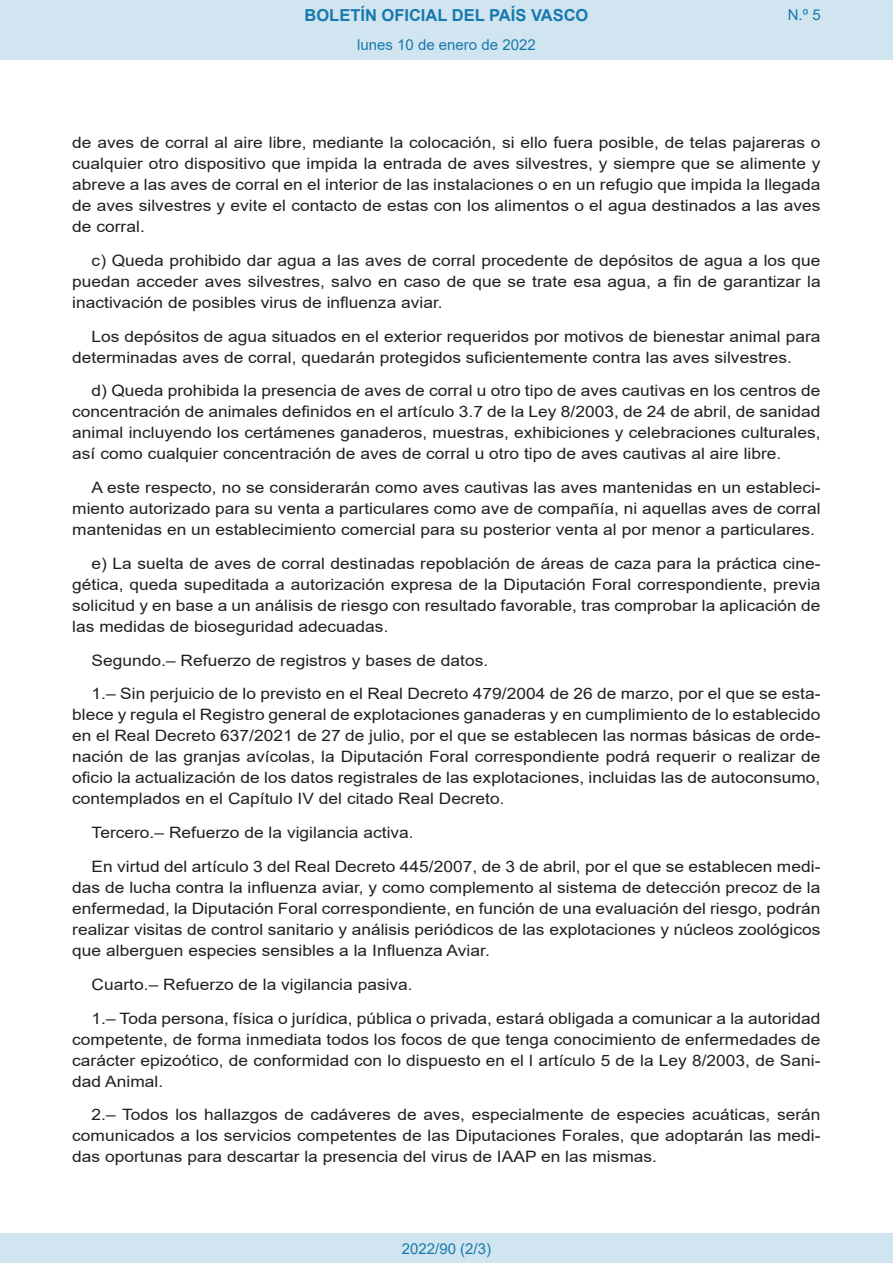
<style>
.page{position:relative;width:893px;height:1263px;background:#fff}
.page>*{position:absolute;margin:0;border:0;box-sizing:border-box;transform-origin:0 0}
.t1{font:700 16.5px "Arial";color:#1879ad}
.BOPVDetalle{font:15.6px/21px "Arial";color:#231f20;text-align:justify;scale:1.11 1}
.Paginacion_Centro{font:15px "Arial";color:#1879ad}
</style>
<div class="page">
<div style="left:0;top:0;width:893px;height:60px;background:#d0e5f0"></div>
<div style="left:0;top:1233px;width:893px;height:30px;background:#d0e5f0"></div>
<p class="t1" style="left:305px;top:3px;width:285px">BOLETÍN OFICIAL DEL PAÍS VASCO</p>
<p class="Paginacion_Centro" style="left:357px;top:35px;width:180px">lunes 10 de enero de 2022</p>
<p class="Paginacion_Centro" style="left:788px;top:5px;width:34px">N.º 5</p>
<p class="BOPVDetalle" style="left:72px;top:132px;width:676px">de aves de corral al aire libre, mediante la colocación, si ello fuera posible, de telas pajareras o cualquier otro dispositivo que impida la entrada de aves silvestres, y siempre que se alimente y abreve a las aves de corral en el interior de las instalaciones o en un refugio que impida la llegada de aves silvestres y evite el contacto de estas con los alimentos o el agua destinados a las aves de corral.</p>
<p class="BOPVDetalle" style="left:72px;top:250px;width:676px;text-indent:19px">c) Queda prohibido dar agua a las aves de corral procedente de depósitos de agua a los que puedan acceder aves silvestres, salvo en caso de que se trate esa agua, a fin de garantizar la inactivación de posibles virus de influenza aviar.</p>
<p class="BOPVDetalle" style="left:72px;top:326px;width:675px;text-indent:19px">Los depósitos de agua situados en el exterior requeridos por motivos de bienestar animal para determinadas aves de corral, quedarán protegidos suficientemente contra las aves silvestres.</p>
<p class="BOPVDetalle" style="left:72px;top:380px;width:676px;text-indent:19px">d) Queda prohibida la presencia de aves de corral u otro tipo de aves cautivas en los centros de concentración de animales definidos en el artículo 3.7 de la Ley 8/2003, de 24 de abril, de sanidad animal incluyendo los certámenes ganaderos, muestras, exhibiciones y celebraciones culturales, así como cualquier concentración de aves de corral u otro tipo de aves cautivas al aire libre.</p>
<p class="BOPVDetalle" style="left:72px;top:477px;width:676px;text-indent:19px">A este respecto, no se considerarán como aves cautivas las aves mantenidas en un estableci&shy;miento autorizado para su venta a particulares como ave de compañía, ni aquellas aves de corral mantenidas en un establecimiento comercial para su posterior venta al por menor a particulares.</p>
<p class="BOPVDetalle" style="left:72px;top:553px;width:676px;text-indent:19px">e) La suelta de aves de corral destinadas repoblación de áreas de caza para la práctica cine&shy;gética, queda supeditada a autorización expresa de la Diputación Foral correspondiente, previa solicitud y en base a un análisis de riesgo con resultado favorable, tras comprobar la aplicación de las medidas de bioseguridad adecuadas.</p>
<p class="BOPVDetalle" style="left:92px;top:650px;width:359px">Segundo.– Refuerzo de registros y bases de datos.</p>
<p class="BOPVDetalle" style="left:72px;top:683px;width:676px;text-indent:19px">1.– Sin perjuicio de lo previsto en el Real Decreto 479/2004 de 26 de marzo, por el que se esta&shy;blece y regula el Registro general de explotaciones ganaderas y en cumplimiento de lo establecido en el Real Decreto 637/2021 de 27 de julio, por el que se establecen las normas básicas de orde&shy;nación de las granjas avícolas, la Diputación Foral correspondiente podrá requerir o realizar de oficio la actualización de los datos registrales de las explotaciones, incluidas las de autoconsumo, contemplados en el Capítulo IV del citado Real Decreto.</p>
<p class="BOPVDetalle" style="left:92px;top:822px;width:292px">Tercero.– Refuerzo de la vigilancia activa.</p>
<p class="BOPVDetalle" style="left:72px;top:856px;width:676px;text-indent:19px">En virtud del artículo 3 del Real Decreto 445/2007, de 3 de abril, por el que se establecen medi&shy;das de lucha contra la influenza aviar, y como complemento al sistema de detección precoz de la enfermedad, la Diputación Foral correspondiente, en función de una evaluación del riesgo, podrán realizar visitas de control sanitario y análisis periódicos de las explotaciones y núcleos zoológicos que alberguen especies sensibles a la Influenza Aviar.</p>
<p class="BOPVDetalle" style="left:92px;top:974px;width:291px">Cuarto.– Refuerzo de la vigilancia pasiva.</p>
<p class="BOPVDetalle" style="left:72px;top:1007px;width:676px;text-indent:19px">1.– Toda persona, física o jurídica, pública o privada, estará obligada a comunicar a la autoridad competente, de forma inmediata todos los focos de que tenga conocimiento de enfermedades de carácter epizoótico, de conformidad con lo dispuesto en el l artículo 5 de la Ley 8/2003, de Sani&shy;dad Animal.</p>
<p class="BOPVDetalle" style="left:72px;top:1104px;width:676px;text-indent:19px">2.– Todos los hallazgos de cadáveres de aves, especialmente de especies acuáticas, serán comunicados a los servicios competentes de las Diputaciones Forales, que adoptarán las medi&shy;das oportunas para descartar la presencia del virus de IAAP en las mismas.</p>
<p class="Paginacion_Centro" style="left:402px;top:1238px;width:91px">2022/90 (2/3)</p>
</div>
